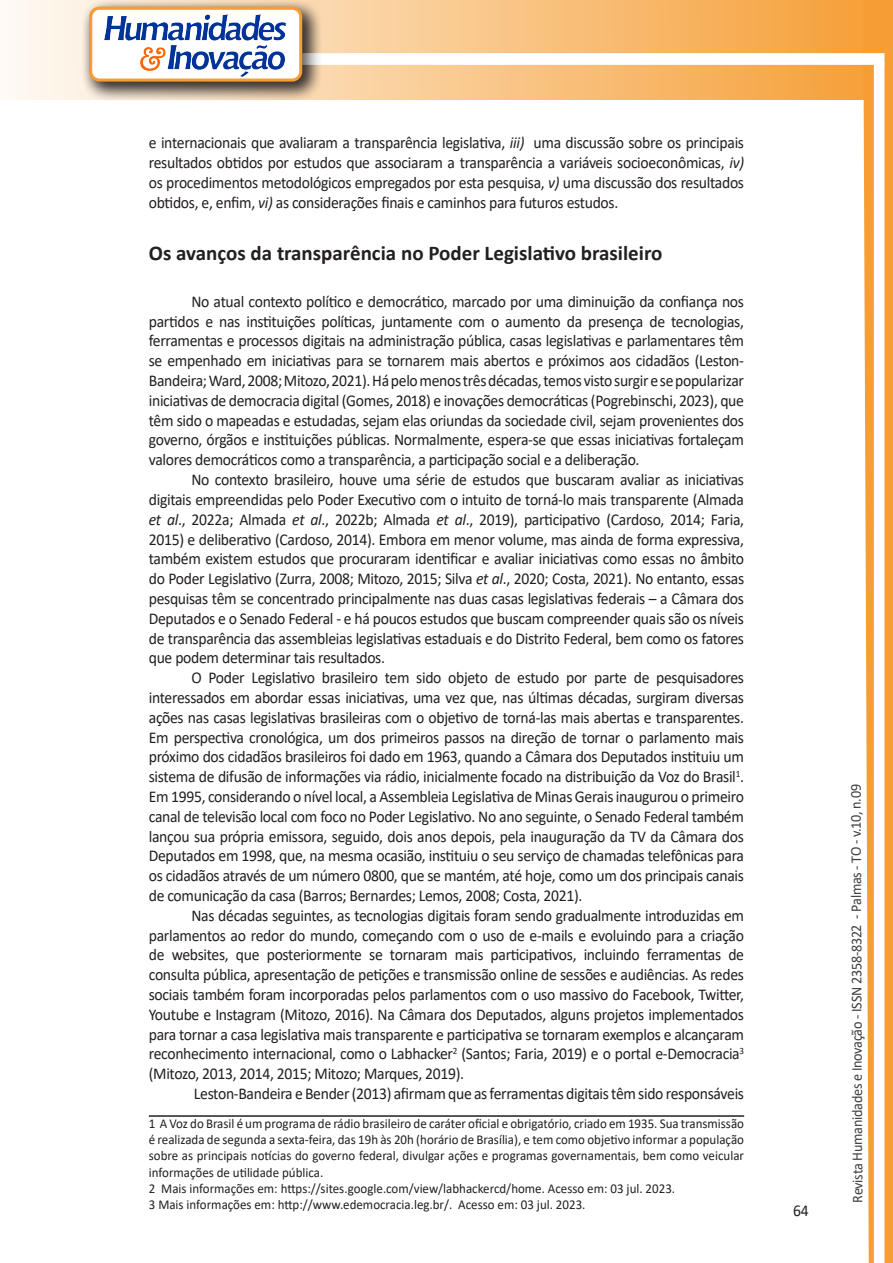
<style>
.page{position:relative;width:893px;height:1263px;background:#fff}
.page>*{position:absolute;margin:0;border:0;box-sizing:border-box;transform-origin:0 0}
.Titulo_2{font:700 21px "Calibri";color:#231f20}
.texto{font:16.5px/19.8px "Calibri";letter-spacing:-.02em;color:#231f20;text-align:justify;scale:.95 1}
.t1{font:15px "Calibri";letter-spacing:-.025em;color:#3e3e3f;scale:.95 1}
.Rodapé{font:13.5px/16.2px "Calibri";color:#231f20;text-align:justify;scale:.96 1}
.s1{font-style:italic}
</style>
<div class="page">
<svg style="left:5px;top:0;width:858px;height:100px;background:#f9c484"></svg>
<div style="left:302px;top:53px;width:582px;height:12px;background:#fff;border:2px solid #fff"></div>
<svg style="left:863px;top:0;width:30px;height:1263px"></svg>
<div style="left:81px;top:0;width:241px;height:102px;background:#231f20;opacity:.75"></div>
<div style="left:91px;top:8px;width:210px;height:72px;background:#fff;border-radius:9px"></div>
<img style="left:104px;top:14px;width:181px;height:62px">
<div style="left:89px;top:7px;width:213px;height:75px;border:3px solid #f69e34;border-radius:9px"></div>
<hr style="left:149px;top:1115px;width:595px;height:2px;background:#231f20">
<p class="texto" style="left:149px;top:133px;width:628px">e internacionais que avaliaram a transparência legislativa, <span class="s1">iii)</span> uma discussão sobre os principais resultados obtidos por estudos que associaram a transparência a variáveis socioeconômicas, <span class="s1">iv) </span>os procedimentos metodológicos empregados por esta pesquisa, <span class="s1">v)</span> uma discussão dos resultados obtidos, e, enfim, <span class="s1">vi)</span> as considerações finais e caminhos para futuros estudos.</p>
<p class="Titulo_2" style="left:149px;top:238px;width:515px">Os avanços da transparência no Poder Legislativo brasileiro</p>
<p class="texto" style="left:149px;top:291px;width:628px;text-indent:43px">No atual contexto político e democrático, marcado por uma diminuição da confiança nos partidos e nas instituições políticas, juntamente com o aumento da presença de tecnologias, ferramentas e processos digitais na administração pública, casas legislativas e parlamentares têm se empenhado em iniciativas para se tornarem mais abertos e próximos aos cidadãos (Leston-Bandeira; Ward, 2008; Mitozo, 2021). Há pelo menos três décadas, temos visto surgir e se popularizar iniciativas de democracia digital (Gomes, 2018) e inovações democráticas (Pogrebinschi, 2023), que têm sido o mapeadas e estudadas, sejam elas oriundas da sociedade civil, sejam provenientes dos governo, órgãos e instituições públicas. Normalmente, espera-se que essas iniciativas fortaleçam valores democráticos como a transparência, a participação social e a deliberação.</p>
<p class="texto" style="left:149px;top:469px;width:628px;text-indent:43px">No contexto brasileiro, houve uma série de estudos que buscaram avaliar as iniciativas digitais empreendidas pelo Poder Executivo com o intuito de torná-lo mais transparente (Almada <span class="s1">et al</span>., 2022a; Almada <span class="s1">et al</span>., 2022b; Almada <span class="s1">et al</span>., 2019), participativo (Cardoso, 2014; Faria, 2015) e deliberativo (Cardoso, 2014). Embora em menor volume, mas ainda de forma expressiva, também existem estudos que procuraram identificar e avaliar iniciativas como essas no âmbito do Poder Legislativo (Zurra, 2008; Mitozo, 2015; Silva <span class="s1">et al</span>., 2020; Costa, 2021). No entanto, essas pesquisas têm se concentrado principalmente nas duas casas legislativas federais – a Câmara dos Deputados e o Senado Federal - e há poucos estudos que buscam compreender quais são os níveis de transparência das assembleias legislativas estaduais e do Distrito Federal, bem como os fatores que podem determinar tais resultados.</p>
<p class="texto" style="left:149px;top:667px;width:628px;text-indent:43px">O Poder Legislativo brasileiro tem sido objeto de estudo por parte de pesquisadores interessados em abordar essas iniciativas, uma vez que, nas últimas décadas, surgiram diversas ações nas casas legislativas brasileiras com o objetivo de torná-las mais abertas e transparentes.<br>Em perspectiva cronológica, um dos primeiros passos na direção de tornar o parlamento mais próximo dos cidadãos brasileiros foi dado em 1963, quando a Câmara dos Deputados instituiu um sistema de difusão de informações via rádio, inicialmente focado na distribuição da Voz do Brasil<sup>1</sup>.<br>Em 1995, considerando o nível local, a Assembleia Legislativa de Minas Gerais inaugurou o primeiro canal de televisão local com foco no Poder Legislativo. No ano seguinte, o Senado Federal também lançou sua própria emissora, seguido, dois anos depois, pela inauguração da TV da Câmara dos Deputados em 1998, que, na mesma ocasião, instituiu o seu serviço de chamadas telefônicas para os cidadãos através de um número 0800, que se mantém, até hoje, como um dos principais canais de comunicação da casa (Barros; Bernardes; Lemos, 2008; Costa, 2021).</p>
<p class="texto" style="left:149px;top:905px;width:628px;text-indent:43px">Nas décadas seguintes, as tecnologias digitais foram sendo gradualmente introduzidas em parlamentos ao redor do mundo, começando com o uso de e-mails e evoluindo para a criação de websites, que posteriormente se tornaram mais participativos, incluindo ferramentas de consulta pública, apresentação de petições e transmissão online de sessões e audiências. As redes sociais também foram incorporadas pelos parlamentos com o uso massivo do Facebook, Twitter, Youtube e Instagram (Mitozo, 2016). Na Câmara dos Deputados, alguns projetos implementados para tornar a casa legislativa mais transparente e participativa se tornaram exemplos e alcançaram reconhecimento internacional, como o Labhacker<sup>2</sup> (Santos; Faria, 2019) e o portal e-Democracia<sup>3 </sup>(Mitozo, 2013, 2014, 2015; Mitozo; Marques, 2019).</p>
<p class="texto" style="left:194px;top:1083px;width:581px">Leston-Bandeira e Bender (2013) afirmam que as ferramentas digitais têm sido responsáveis</p>
<p class="Rodapé" style="left:149px;top:1115px;width:621px">1 A Voz do Brasil é um programa de rádio brasileiro de caráter oficial e obrigatório, criado em 1935. Sua transmissão é realizada de segunda a sexta-feira, das 19h às 20h (horário de Brasília), e tem como objetivo informar a população sobre as principais notícias do governo federal, divulgar ações e programas governamentais, bem como veicular informações de utilidade pública.</p>
<p class="Rodapé" style="left:149px;top:1180px;width:550px">2 Mais informações em: https://sites.google.com/view/labhackercd/home. Acesso em: 03 jul. 2023.</p>
<p class="Rodapé" style="left:149px;top:1196px;width:456px">3 Mais informações em: http://www.edemocracia.leg.br/. Acesso em: 03 jul. 2023.</p>
<p class="texto" style="left:793px;top:1200px;width:18px">64</p>
<p class="t1" style="left:846px;top:1203px;width:442px;rotate:-90deg">Revista Humanidades e Inovação - ISSN 2358-8322 - Palmas - TO - v.10, n.09</p>
</div>
